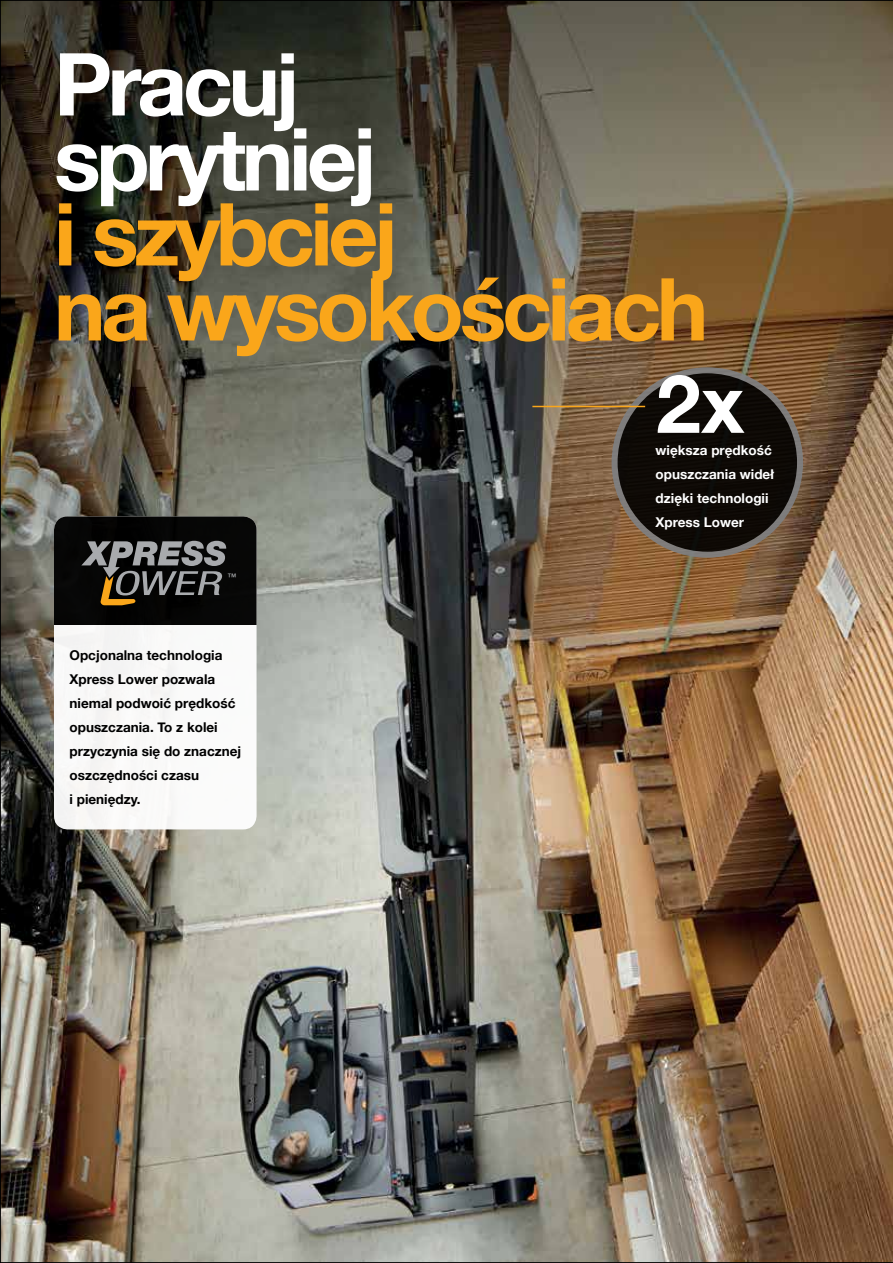
<style>
.page{position:relative;width:893px;height:1263px;background:#fff}
.page>*{position:absolute;margin:0;border:0;box-sizing:border-box;transform-origin:0 0}
.t1{font:700 87px/75px "Helvetica Neue";letter-spacing:-.05em;color:#faa61a}
.t2{font:700 87px/75px "Helvetica Neue";letter-spacing:-.05em;color:#fff}
.t3{font:700 81px "Helvetica Neue";color:#fff}
.t4{font:700 13.5px/24px "Helvetica Neue";color:#000}
.t5{font:700 13.5px/24px "Helvetica Neue";color:#fff}
.t6{font:500 9px "Helvetica Neue";color:#a8aaad}
</style>
<div class="page">
<img style="left:0;top:0;width:893px;height:1263px">
<h1 class="t2" style="left:54px;top:45px;width:324px">Pracuj sprytniej</h1>
<h1 class="t1" style="left:54px;top:195px;width:656px">i szybciej<br>na wysokościach</h1>
<h2 class="t3" style="left:656px;top:354px;width:90px">2x</h2>
<p class="t6" style="left:228px;top:571px;width:10px">™</p>
<p class="t4" style="left:70px;top:642px;width:173px">Opcjonalna technologia<br>Xpress Lower pozwala niemal podwoić prędkość opuszczania. To z kolei przyczynia się do znacznej oszczędności czasu<br>i pieniędzy.</p>
<p class="t5" style="left:656px;top:438px;width:120px">większa prędkość opuszczania wideł dzięki technologii<br>Xpress Lower</p>
</div>
